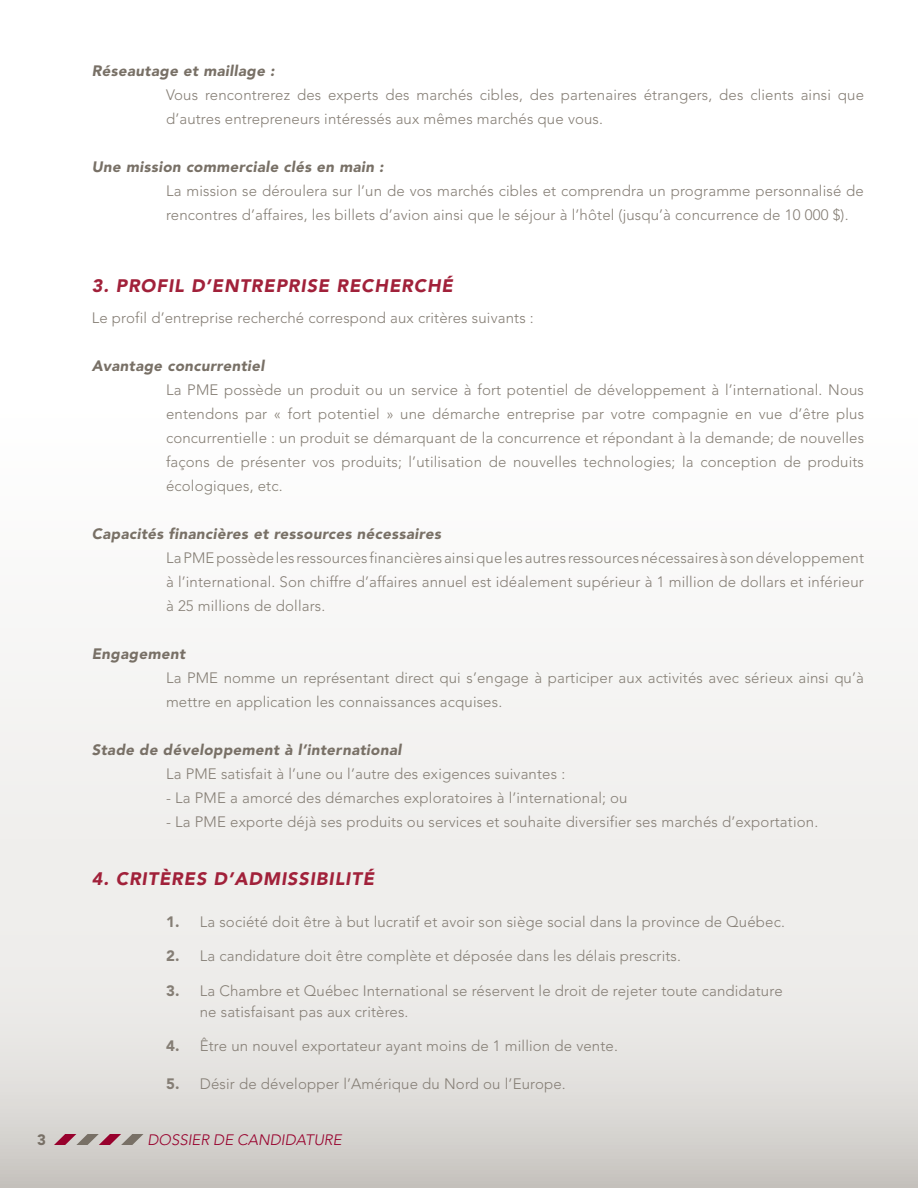
<style>
.page{position:relative;width:918px;height:1188px;background:#fff}
.page>*{position:absolute;margin:0;border:0;box-sizing:border-box;transform-origin:0 0}
.t1{font:italic 900 18px "Avenir LT Std";letter-spacing:.05em;color:#a1213a}
.t2{font:300 15px/24px "Avenir LT Std";letter-spacing:.01em;color:#857e75}
.t3{font:italic 900 15px "Avenir LT Std";letter-spacing:.025em;color:#787066}
.t4{font:italic 300 15px "Avenir LT Std";color:#98012d}
.t5{font:900 15px "Avenir LT Std";color:#787066}
.s1{font-weight:900}
</style>
<div class="page">
<svg style="left:0;top:650px;width:918px;height:538px"></svg>
<svg style="left:54px;top:1134px;width:90px;height:11px"></svg>
<p class="t3" style="left:92px;top:62px;width:184px">Réseautage et maillage :</p>
<p class="t2" style="left:166px;top:83px;width:699px">Vous rencontrerez des experts des marchés cibles, des partenaires étrangers, des clients ainsi que d’autres entrepreneurs intéressés aux mêmes marchés que vous.</p>
<p class="t3" style="left:92px;top:158px;width:293px">Une mission commerciale clés en main :</p>
<p class="t2" style="left:166px;top:179px;width:699px">La mission se déroulera sur l’un de vos marchés cibles et comprendra un programme personnalisé de rencontres d’affaires, les billets d’avion ainsi que le séjour à l’hôtel (jusqu’à concurrence de 10 000 $).</p>
<p class="t1" style="left:92px;top:275px;width:363px">3. PROFIL D’ENTREPRISE RECHERCHÉ</p>
<p class="t2" style="left:92px;top:306px;width:444px">Le profil d’entreprise recherché correspond aux critères suivants :</p>
<p class="t3" style="left:92px;top:357px;width:174px">Avantage concurrentiel</p>
<p class="t2" style="left:166px;top:378px;width:700px;text-align:justify">La PME possède un produit ou un service à fort potentiel de développement à l’international. Nous entendons par « fort potentiel » une démarche entreprise par votre compagnie en vue d’être plus concurrentielle : un produit se démarquant de la concurrence et répondant à la demande; de nouvelles façons de présenter vos produits; l’utilisation de nouvelles technologies; la conception de produits écologiques, etc.</p>
<p class="t3" style="left:92px;top:525px;width:351px">Capacités financières et ressources nécessaires</p>
<p class="t2" style="left:166px;top:546px;width:700px;text-align:justify">La PME possède les ressources financières ainsi que les autres ressources nécessaires à son développement à l’international. Son chiffre d’affaires annuel est idéalement supérieur à 1 million de dollars et inférieur à 25 millions de dollars.</p>
<p class="t3" style="left:92px;top:645px;width:95px">Engagement</p>
<p class="t2" style="left:166px;top:666px;width:699px">La PME nomme un représentant direct qui s’engage à participer aux activités avec sérieux ainsi qu’à mettre en application les connaissances acquises.</p>
<p class="t3" style="left:92px;top:741px;width:311px">Stade de développement à l’international</p>
<p class="t2" style="left:166px;top:762px;width:401px">La PME satisfait à l’une ou l’autre des exigences suivantes :</p>
<p class="t2" style="left:166px;top:786px;width:463px">- La PME a amorcé des démarches exploratoires à l’international; ou</p>
<p class="t2" style="left:166px;top:810px;width:654px">- La PME exporte déjà ses produits ou services et souhaite diversifier ses marchés d’exportation.</p>
<p class="t1" style="left:92px;top:868px;width:284px">4. CRITÈRES D’ADMISSIBILITÉ</p>
<p class="t2" style="left:166px;top:910px;width:620px"><span class="s1">1.</span> La société doit être à but lucratif et avoir son siège social dans la province de Québec.</p>
<p class="t2" style="left:166px;top:944px;width:516px"><span class="s1">2.</span> La candidature doit être complète et déposée dans les délais prescrits.</p>
<p class="t2" style="left:200px;top:980px;width:584px;line-height:21px;text-indent:-34px"><span class="s1">3.</span> La Chambre et Québec International se réservent le droit de rejeter toute candidature ne satisfaisant pas aux critères.</p>
<p class="t2" style="left:166px;top:1034px;width:453px"><span class="s1">4.</span> Être un nouvel exportateur ayant moins de 1 million de vente.</p>
<p class="t2" style="left:166px;top:1072px;width:401px"><span class="s1">5.</span> Désir de développer l’Amérique du Nord ou l’Europe.</p>
<p class="t5" style="left:37px;top:1131px;width:10px">3</p>
<p class="t4" style="left:147px;top:1131px;width:196px">DOSSIER DE CANDIDATURE</p>
</div>
